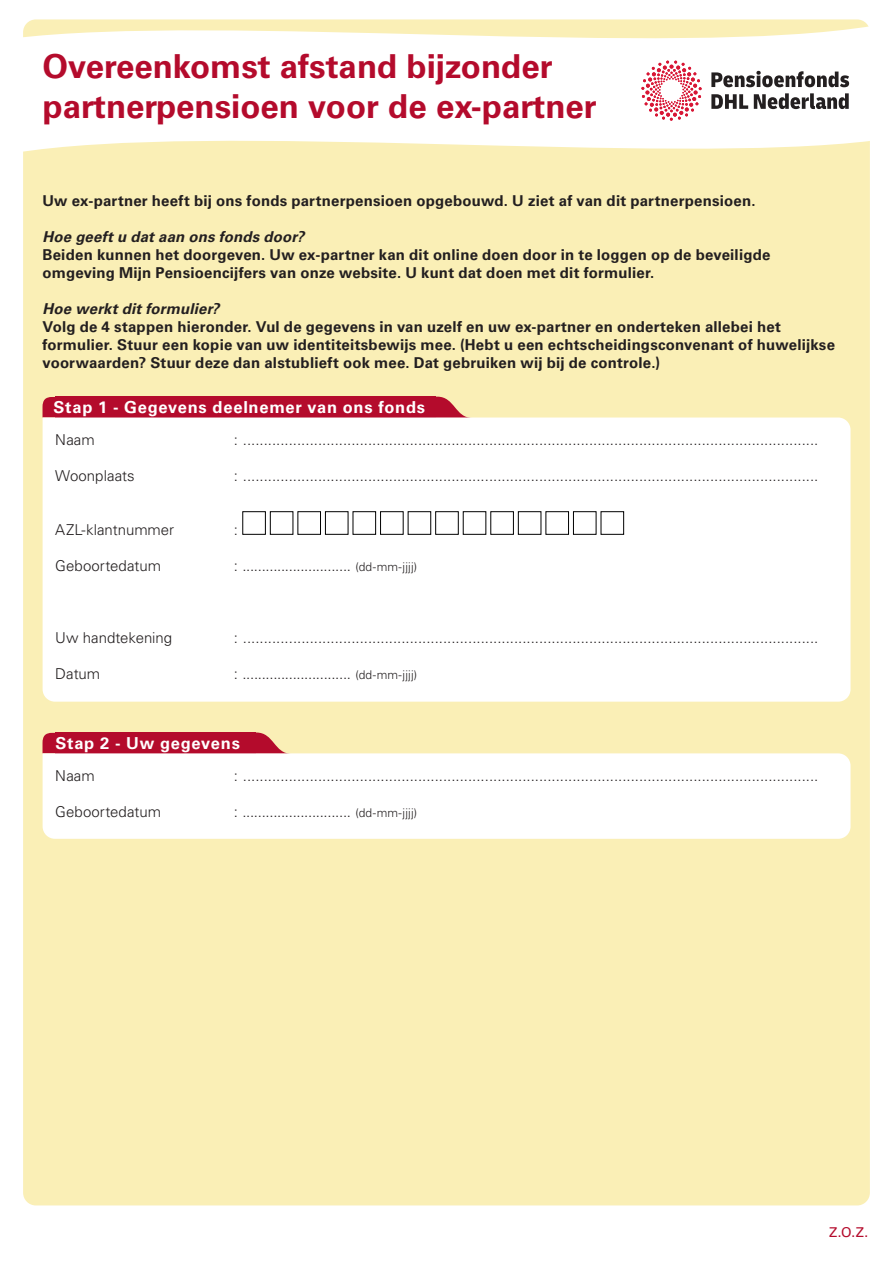
<style>
.page{position:relative;width:893px;height:1263px;background:#fff}
.page>*{position:absolute;margin:0;border:0;box-sizing:border-box;transform-origin:0 0}
.t1{font:700 33px/39.6px "Univers LT Std";color:#b40b2c}
.t2{font:700 16.5px "Univers LT Std";letter-spacing:.045em;color:#fff}
.t3{font:300 15px "Univers LT Std";color:#231f20}
.t4{font:700 15px/18px "Univers LT Std";letter-spacing:.01em;color:#231f20}
.t5{font:italic 700 15px "Univers LT Std";letter-spacing:.01em;color:#231f20}
.t6{font:13.5px "Univers LT Std";color:#b40b2c}
.s1{font-size:12px}
</style>
<div class="page">
<div style="left:23px;top:19px;width:847px;height:1186px;background:#faefb6;border-radius:13px"></div>
<svg style="left:23px;top:19px;width:847px;height:133px;fill:#fff"></svg>
<svg style="left:436px;top:397px;width:31px;height:20px"></svg>
<svg style="left:43px;top:397px;width:12px;height:20px"></svg>
<div style="left:55px;top:397px;width:381px;height:21px;background:#b40b2c"></div>
<div style="left:43px;top:417px;width:807px;height:285px;background:#fff"></div>
<div style="left:242px;top:511px;width:24px;height:24px;border:1px solid #000"></div>
<div style="left:270px;top:511px;width:23px;height:24px;border:1px solid #000"></div>
<div style="left:297px;top:511px;width:24px;height:24px;border:1px solid #000"></div>
<div style="left:325px;top:511px;width:23px;height:24px;border:1px solid #000"></div>
<div style="left:353px;top:511px;width:23px;height:24px;border:1px solid #000"></div>
<div style="left:380px;top:511px;width:24px;height:24px;border:1px solid #000"></div>
<div style="left:408px;top:511px;width:23px;height:24px;border:1px solid #000"></div>
<div style="left:435px;top:511px;width:24px;height:24px;border:1px solid #000"></div>
<div style="left:463px;top:511px;width:23px;height:24px;border:1px solid #000"></div>
<div style="left:490px;top:511px;width:24px;height:24px;border:1px solid #000"></div>
<div style="left:518px;top:511px;width:23px;height:24px;border:1px solid #000"></div>
<div style="left:545px;top:511px;width:24px;height:24px;border:1px solid #000"></div>
<div style="left:573px;top:511px;width:23px;height:24px;border:1px solid #000"></div>
<div style="left:601px;top:511px;width:23px;height:24px;border:1px solid #000"></div>
<svg style="left:256px;top:732px;width:30px;height:21px"></svg>
<svg style="left:43px;top:733px;width:12px;height:20px"></svg>
<div style="left:55px;top:732px;width:201px;height:22px;background:#b40b2c"></div>
<div style="left:43px;top:753px;width:807px;height:86px;background:#fff"></div>
<svg style="left:711px;top:94px;width:37px;height:15px"></svg>
<svg style="left:754px;top:93px;width:95px;height:16px;background:#8a8889"></svg>
<svg style="left:711px;top:71px;width:138px;height:16px;background:#929090"></svg>
<svg style="left:641px;top:61px;width:61px;height:60px;background:#f3bdc6"></svg>
<h1 class="t1" style="left:43px;top:47px;width:556px">Overeenkomst afstand bijzonder partnerpensioen voor de ex-partner</h1>
<p class="t4" style="left:43px;top:192px;width:714px">Uw ex-partner heeft bij ons fonds partnerpensioen opgebouwd. U ziet af van dit partnerpensioen.</p>
<p class="t5" style="left:43px;top:228px;width:263px">Hoe geeft u dat aan ons fonds door?</p>
<p class="t4" style="left:43px;top:246px;width:729px">Beiden kunnen het doorgeven. Uw ex-partner kan dit online doen door in te loggen op de beveiligde omgeving Mijn Pensioencijfers van onze website. U kunt dat doen met dit formulier.</p>
<p class="t5" style="left:43px;top:300px;width:178px">Hoe werkt dit formulier?</p>
<p class="t4" style="left:43px;top:318px;width:794px">Volg de 4 stappen hieronder. Vul de gegevens in van uzelf en uw ex-partner en onderteken allebei het formulier. Stuur een kopie van uw identiteitsbewijs mee. (Hebt u een echtscheidingsconvenant of huwelijkse voorwaarden? Stuur deze dan alstublieft ook mee. Dat gebruiken wij bij de controle.)</p>
<p class="t2" style="left:53px;top:398px;width:373px">Stap 1 - Gegevens deelnemer van ons fonds</p>
<p class="t3" style="left:55px;top:430px;width:41px">Naam</p>
<p class="t3" style="left:234px;top:430px;width:586px">: ..........................................................................................................................................</p>
<p class="t3" style="left:55px;top:466px;width:81px">Woonplaats</p>
<p class="t3" style="left:234px;top:466px;width:586px">: ..........................................................................................................................................</p>
<p class="t3" style="left:55px;top:520px;width:120px">AZL-klantnummer</p>
<p class="t3" style="left:234px;top:520px;width:6px">:</p>
<p class="t3" style="left:55px;top:556px;width:107px">Geboortedatum</p>
<p class="t3" style="left:234px;top:556px;width:185px">: ............................ <span class="s1">(dd-mm-jjjj)</span></p>
<p class="t3" style="left:55px;top:628px;width:118px">Uw handtekening</p>
<p class="t3" style="left:234px;top:628px;width:586px">: ..........................................................................................................................................</p>
<p class="t3" style="left:55px;top:664px;width:46px">Datum</p>
<p class="t3" style="left:234px;top:664px;width:185px">: ............................ <span class="s1">(dd-mm-jjjj)</span></p>
<p class="t2" style="left:55px;top:733px;width:186px">Stap 2 - Uw gegevens</p>
<p class="t3" style="left:55px;top:766px;width:41px">Naam</p>
<p class="t3" style="left:234px;top:766px;width:586px">: ..........................................................................................................................................</p>
<p class="t3" style="left:55px;top:802px;width:107px">Geboortedatum</p>
<p class="t3" style="left:234px;top:802px;width:185px">: ............................ <span class="s1">(dd-mm-jjjj)</span></p>
<p class="t6" style="left:829px;top:1224px;width:41px">Z.O.Z.</p>
</div>
